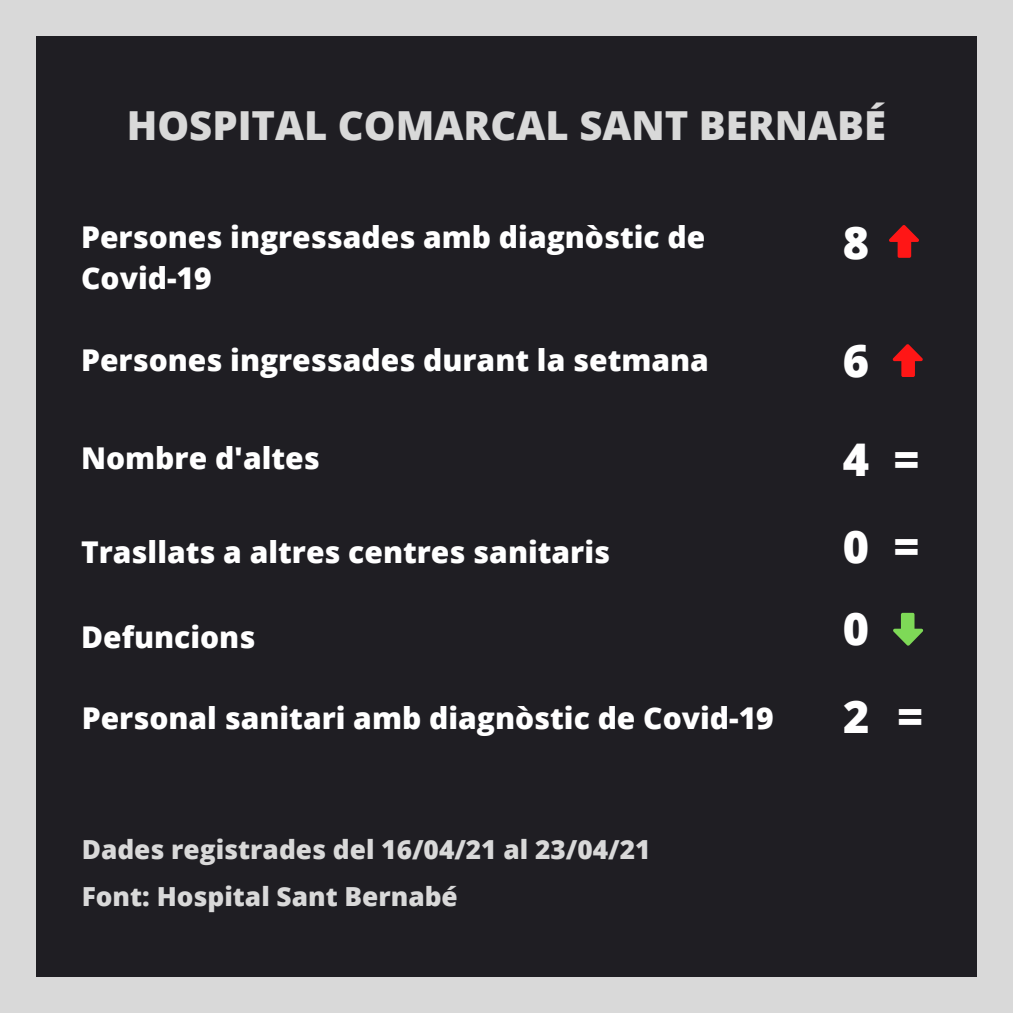
<style>
.page{position:relative;width:1013px;height:1013px;background:#fff}
.page>*{position:absolute;margin:0;border:0;box-sizing:border-box;transform-origin:0 0}
.t1{font:800 45px "Open Sans";color:#fff}
.t2{font:800 40px "Open Sans";color:#d9d9d9}
.t3{font:800 30px "Open Sans";color:#fff}
.t4{font:800 26.25px "Open Sans";color:#d9d9d9}
</style>
<div class="page">
<div style="left:0;top:0;width:1012px;height:1012px;background:#d9d9d9"></div>
<div style="left:36px;top:36px;width:940px;height:940px;background:#1f1e23"></div>
<svg style="left:892px;top:344px;width:30px;height:33px"></svg>
<svg style="left:893px;top:613px;width:30px;height:32px"></svg>
<svg style="left:889px;top:225px;width:30px;height:33px"></svg>
<p class="t2" style="left:127px;top:98px;width:761px">HOSPITAL COMARCAL SANT BERNABÉ</p>
<p class="t3" style="left:81px;top:216px;width:625px">Persones ingressades amb diagnòstic de</p>
<p class="t1" style="left:842px;top:211px;width:28px">8</p>
<p class="t3" style="left:81px;top:257px;width:132px">Covid-19</p>
<p class="t3" style="left:81px;top:338px;width:629px">Persones ingressades durant la setmana</p>
<p class="t1" style="left:842px;top:328px;width:28px">6</p>
<p class="t3" style="left:81px;top:437px;width:240px">Nombre d'altes</p>
<p class="t1" style="left:842px;top:427px;width:28px">4</p>
<p class="t1" style="left:893px;top:427px;width:27px">=</p>
<p class="t3" style="left:81px;top:531px;width:530px">Trasllats a altres centres sanitaris</p>
<p class="t1" style="left:842px;top:514px;width:28px">0</p>
<p class="t1" style="left:893px;top:514px;width:27px">=</p>
<p class="t3" style="left:81px;top:616px;width:176px">Defuncions</p>
<p class="t1" style="left:842px;top:597px;width:28px">0</p>
<p class="t3" style="left:82px;top:696px;width:693px">Personal sanitari amb diagnòstic de Covid-19</p>
<p class="t1" style="left:843px;top:684px;width:28px">2</p>
<p class="t1" style="left:897px;top:684px;width:27px">=</p>
<p class="t4" style="left:82px;top:830px;width:570px">Dades registrades del 16/04/21 al 23/04/21</p>
<p class="t4" style="left:82px;top:877px;width:377px">Font: Hospital Sant Bernabé</p>
</div>
